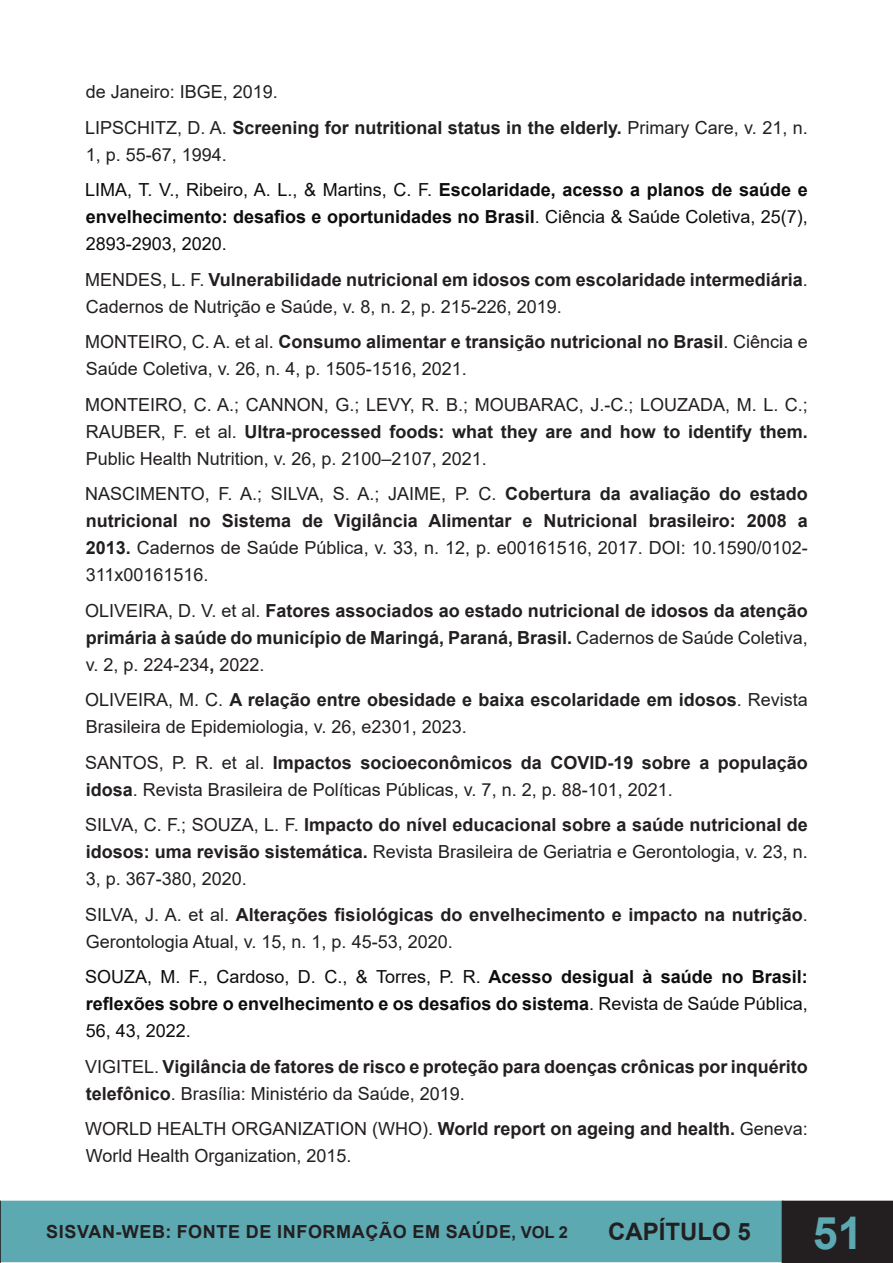
<style>
.page{position:relative;width:893px;height:1263px;background:#fff}
.page>*{position:absolute;margin:0;border:0;box-sizing:border-box;transform-origin:0 0}
.t1{font:700 45px "Arial";color:#5ca9b1}
.t2{font:700 24px "Arial";color:#231f20}
.t3{font:18px/27px "Arial";color:#231f20}
.t4{font:700 18px/27px "Arial";color:#231f20}
.t5{font:18px/27px "Arial";color:#0d0d0d;text-align:justify}
.t6{font:700 18px/27px "Arial";color:#0d0d0d;text-align:justify}
.t7{font:700 18px "Arial";letter-spacing:.035em;color:#231f20}
.s1{font-weight:700}
.s2{font-weight:400}
.s3{font-size:16.5px}
</style>
<div class="page">
<div style="left:1px;top:1201px;width:782px;height:60px;background:#5ca9b1"></div>
<div style="left:0;top:1201px;width:784px;height:61px;border:2px solid #5ca9b1"></div>
<svg style="left:0;top:1201px;width:1px;height:62px"></svg>
<div style="left:782px;top:1201px;width:111px;height:62px;background:#231f20"></div>
<p class="t3" style="left:86px;top:78px;width:194px">de Janeiro: IBGE, 2019.</p>
<p class="t3" style="left:85px;top:114px;width:724px">LIPSCHITZ, D. A. <span class="s1">Screening for nutritional status in the elderly.</span> Primary Care, v. 21, n.<br>1, p. 55-67, 1994.</p>
<p class="t5" style="left:85px;top:176px;width:724px">LIMA, T. V., Ribeiro, A. L., &amp; Martins, C. F. <span class="s1">Escolaridade, acesso a planos de saúde e envelhecimento: desafios e oportunidades no Brasil</span>. Ciência &amp; Saúde Coletiva, 25(7), 2893-2903, 2020.</p>
<p class="t4" style="left:85px;top:266px;width:724px"><span class="s2">MENDES, L. F.</span> Vulnerabilidade nutricional em idosos com escolaridade intermediária<span class="s2">.<br>Cadernos de Nutrição e Saúde, v. 8, n. 2, p. 215-226, 2019.</span></p>
<p class="t3" style="left:85px;top:328px;width:724px">MONTEIRO, C. A. et al. <span class="s1">Consumo alimentar e transição nutricional no Brasil</span>. Ciência e<br>Saúde Coletiva, v. 26, n. 4, p. 1505-1516, 2021.</p>
<p class="t3" style="left:85px;top:391px;width:724px;text-align:justify">MONTEIRO, C. A.; CANNON, G.; LEVY, R. B.; MOUBARAC, J.-C.; LOUZADA, M. L. C.; RAUBER, F. et al. <span class="s1">Ultra-processed foods: what they are and how to identify them.<br></span>Public Health Nutrition, v. 26, p. 2100–2107, 2021.</p>
<p class="t3" style="left:85px;top:480px;width:724px;text-align:justify">NASCIMENTO, F. A.; SILVA, S. A.; JAIME, P. C. <span class="s1">Cobertura da avaliação do estado nutricional no Sistema de Vigilância Alimentar e Nutricional brasileiro: 2008 a 2013.</span> Cadernos de Saúde Pública, v. 33, n. 12, p. e00161516, 2017. DOI: 10.1590/0102- 311x00161516.</p>
<p class="t4" style="left:85px;top:597px;width:724px;text-align:justify"><span class="s2">OLIVEIRA, D. V. et al.</span> Fatores associados ao estado nutricional de idosos da atenção primária à saúde do município de Maringá, Paraná, Brasil. <span class="s2">Cadernos de Saúde Coletiva, v. 2, p. 224-234</span>, <span class="s2">2022.</span></p>
<p class="t3" style="left:85px;top:686px;width:724px">OLIVEIRA, M. C. <span class="s1">A relação entre obesidade e baixa escolaridade em idosos</span>. Revista<br>Brasileira de Epidemiologia, v. 26, e2301, 2023.</p>
<p class="t3" style="left:85px;top:749px;width:724px">SANTOS, P. R. et al. <span class="s1">Impactos socioeconômicos da COVID-19 sobre a população idosa</span>. Revista Brasileira de Políticas Públicas, v. 7, n. 2, p. 88-101, 2021.</p>
<p class="t3" style="left:85px;top:811px;width:724px;text-align:justify">SILVA, C. F.; SOUZA, L. F. <span class="s1">Impacto do nível educacional sobre a saúde nutricional de idosos: uma revisão sistemática.</span> Revista Brasileira de Geriatria e Gerontologia, v. 23, n.<br>3, p. 367-380, 2020.</p>
<p class="t3" style="left:85px;top:901px;width:724px">SILVA, J. A. et al. <span class="s1">Alterações fisiológicas do envelhecimento e impacto na nutrição</span>.<br>Gerontologia Atual, v. 15, n. 1, p. 45-53, 2020.</p>
<p class="t6" style="left:85px;top:964px;width:724px"><span class="s2">SOUZA, M. F., Cardoso, D. C., &amp; Torres, P. R.</span> Acesso desigual à saúde no Brasil: reflexões sobre o envelhecimento e os desafios do sistema<span class="s2">. Revista de Saúde Pública, 56, 43, 2022.</span></p>
<p class="t4" style="left:85px;top:1053px;width:724px"><span class="s2">VIGITEL.</span> Vigilância de fatores de risco e proteção para doenças crônicas por inquérito telefônico<span class="s2">. Brasília: Ministério da Saúde, 2019.</span></p>
<p class="t3" style="left:85px;top:1115px;width:724px">WORLD HEALTH ORGANIZATION (WHO). <span class="s1">World report on ageing and health.</span> Geneva:<br>World Health Organization, 2015.</p>
<p class="t7" style="left:46px;top:1219px;width:523px">SISVAN-WEB: FONTE DE INFORMAÇÃO EM SAÚDE<span class="s3">, VOL 2</span></p>
<h2 class="t2" style="left:608px;top:1215px;width:144px">CAPÍTULO 5</h2>
<h1 class="t1" style="left:813px;top:1201px;width:52px">51</h1>
</div>
